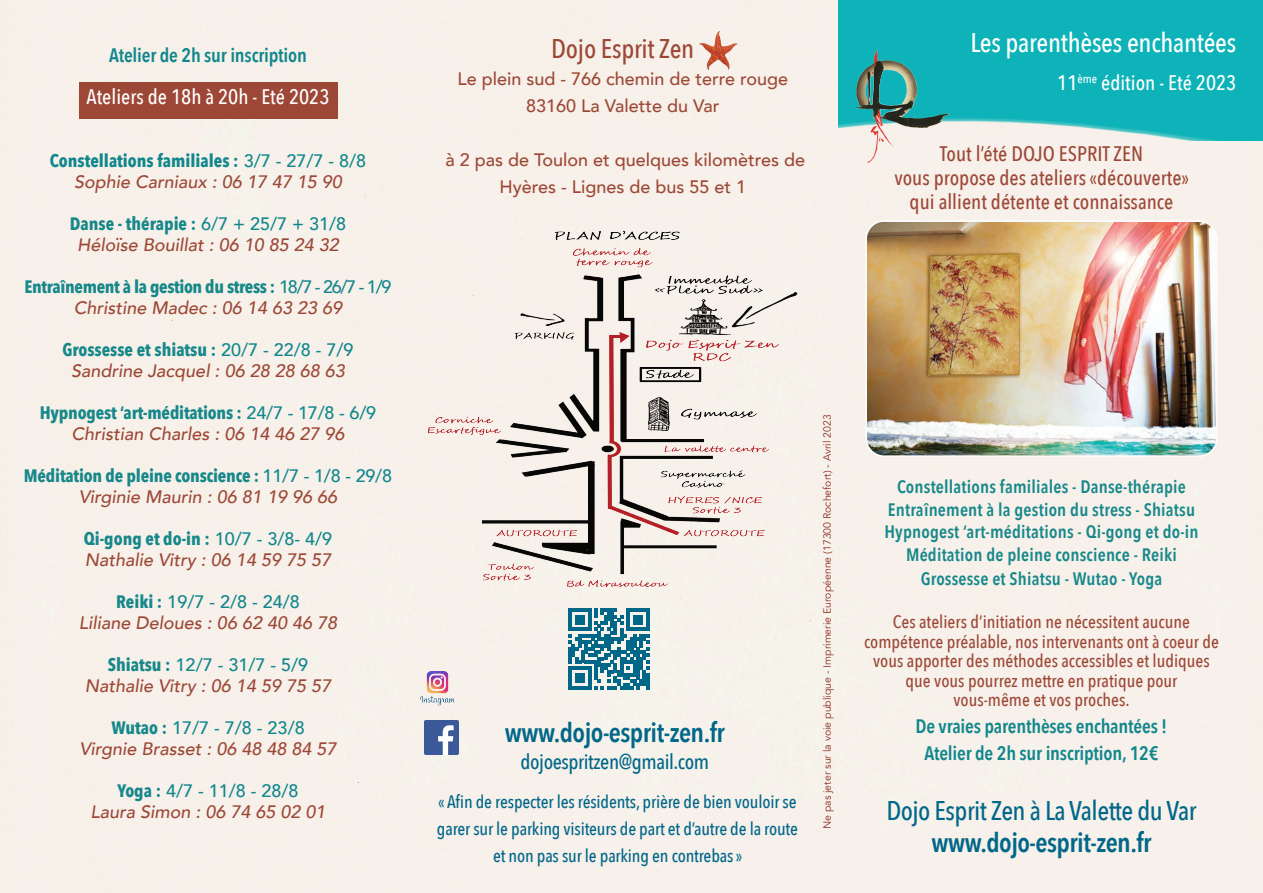
<style>
.page{position:relative;width:1263px;height:893px;background:#f7f0eb}
.page>*{position:absolute;margin:0;border:0;box-sizing:border-box;transform-origin:0 0}
.t1{font:600 27px "Avenir Next Condensed";letter-spacing:-.02em;color:#016789}
.t2{font:500 27px "Avenir Next Condensed";letter-spacing:-.02em;color:#016789}
.t3{font:500 27px "Avenir Next Condensed";letter-spacing:-.01em;color:#fff}
.t4{font:500 27px "Avenir Next Condensed";letter-spacing:-.01em;color:#9d4836}
.t5{font:500 21px/24px "Avenir Next Condensed";color:#9d4836;text-align:center}
.t6{font:500 21px "Avenir Next Condensed";color:#fff}
.t7{font:500 21px "Avenir Next Condensed";letter-spacing:-.02em;color:#016789}
.t8{font:600 19.5px "Avenir Next Condensed";letter-spacing:-.01em;color:#11878c}
.t9{font:italic 500 18px "Avenir";color:#9d4836}
.t10{font:700 18px/21px "Avenir Next Condensed";letter-spacing:-.01em;color:#17888a;text-align:center}
.t11{font:500 18px/19.5px "Avenir Next Condensed";color:#9d4836;text-align:center}
.t12{font:600 18px/22.5px "Avenir Next Condensed";letter-spacing:.01em;color:#17888a;text-align:center}
.t13{font:500 18px "Avenir Next Condensed";letter-spacing:-.01em;color:#016789}
.t14{font:500 18px/27px "Avenir";color:#9d4836;text-align:center}
.t15{font:500 18px "Avenir";color:#11878c}
.t16{font:700 18px "Avenir Next Condensed";color:#11878c}
.t17{font:10.5px "Avenir";color:#912e25}
.s1{font-family:"Avenir";font-weight:500}
.s2{font-family:"Avenir";font-weight:500;color:#11878c}
.s3{font-family:"Avenir";font-weight:500;font-style:italic;color:#9d4836}
.s4{font-family:"Avenir Next Condensed";font-weight:700;color:#17888a}
</style>
<div class="page">
<img style="left:429px;top:219px;width:388px;height:374px">
<img style="left:420px;top:672px;width:34px;height:33px">
<img style="left:424px;top:720px;width:34px;height:34px">
<svg style="left:568px;top:608px;width:81px;height:81px;background:#5697ab"></svg>
<img style="left:699px;top:31px;width:38px;height:38px">
<img style="left:839px;top:0;width:424px;height:140px">
<img style="left:856px;top:50px;width:94px;height:112px">
<img style="left:866px;top:222px;width:351px;height:234px">
<div style="left:865px;top:220px;width:352px;height:237px;border:2px solid #fff;border-radius:18px"></div>
<div style="left:79px;top:82px;width:258px;height:37px;background:#9d4836"></div>
<p class="t8" style="left:109px;top:38px;width:199px">Atelier de 2h sur inscription</p>
<p class="t6" style="left:86px;top:84px;width:245px">Ateliers de 18h à 20h - Eté 2023</p>
<p class="t16" style="left:50px;top:149px;width:318px">Constellations familiales : <span class="s1">3/7 - 27/7 - 8/8</span></p>
<p class="t9" style="left:74px;top:171px;width:269px">Sophie Carniaux : 06 17 47 15 90</p>
<p class="t10" style="left:70px;top:213px;width:278px">Danse - thérapie : <span class="s2">6/7 + 25/7 + 31/8</span></p>
<p class="t9" style="left:77px;top:234px;width:263px">Héloïse Bouillat : 06 10 85 24 32</p>
<p class="t10" style="left:25px;top:276px;width:368px">Entraînement à la gestion du stress : <span class="s2">18/7 - 26/7 - 1/9<br></span><span class="s3">Christine Madec : 06 14 63 23 69</span></p>
<p class="t10" style="left:62px;top:339px;width:293px">Grossesse et shiatsu : <span class="s2">20/7 - 22/8 - 7/9</span></p>
<p class="t9" style="left:71px;top:360px;width:275px">Sandrine Jacquel : 06 28 28 68 63</p>
<p class="t10" style="left:40px;top:402px;width:338px">Hypnogest ‘art-méditations : <span class="s2">24/7 - 17/8 - 6/9</span></p>
<p class="t9" style="left:71px;top:423px;width:275px">Christian Charles : 06 14 46 27 96</p>
<p class="t10" style="left:24px;top:465px;width:370px">Méditation de pleine conscience : <span class="s2">11/7 - 1/8 - 29/8</span></p>
<p class="t9" style="left:79px;top:486px;width:260px">Virginie Maurin : 06 81 19 96 66</p>
<p class="t10" style="left:84px;top:528px;width:250px">Qi-gong et do-in : <span class="s2">10/7 - 3/8- 4/9</span></p>
<p class="t9" style="left:85px;top:549px;width:248px">Nathalie Vitry : 06 14 59 75 57</p>
<p class="t15" style="left:116px;top:586px;width:185px"><span class="s4">Reiki :</span> 19/7 - 2/8 - 24/8</p>
<p class="t9" style="left:79px;top:612px;width:260px">Liliane Deloues : 06 62 40 46 78</p>
<p class="t15" style="left:108px;top:649px;width:202px"><span class="s4">Shiatsu :</span> 12/7 - 31/7 - 5/9</p>
<p class="t9" style="left:85px;top:675px;width:248px">Nathalie Vitry : 06 14 59 75 57</p>
<p class="t15" style="left:111px;top:712px;width:195px"><span class="s4">Wutao :</span> 17/7 - 7/8 - 23/8</p>
<p class="t9" style="left:79px;top:738px;width:259px">Virgnie Brasset : 06 48 48 84 57</p>
<p class="t15" style="left:117px;top:775px;width:183px"><span class="s4">Yoga :</span> 4/7 - 11/8 - 28/8</p>
<p class="t9" style="left:90px;top:801px;width:237px">Laura Simon : 06 74 65 02 01</p>
<p class="t4" style="left:551px;top:32px;width:145px">Dojo Esprit Zen</p>
<p class="t14" style="left:457px;top:65px;width:332px">Le plein sud - 766 chemin de terre rouge</p>
<p class="t14" style="left:526px;top:92px;width:195px">83160 La Valette du Var</p>
<p class="t3" style="left:970px;top:27px;width:267px">Les parenthèses enchantées</p>
<p class="t6" style="left:1057px;top:70px;width:181px">11<sup>ème</sup> édition - Eté 2023</p>
<p class="t14" style="left:445px;top:146px;width:361px">à 2 pas de Toulon et quelques kilomètres de<br>Hyères - Lignes de bus 55 et 1</p>
<p class="t5" style="left:940px;top:142px;width:205px">Tout l’été DOJO ESPRIT ZEN</p>
<p class="t5" style="left:894px;top:166px;width:296px">vous propose des ateliers «découverte» qui allient détente et connaissance</p>
<p class="t1" style="left:505px;top:709px;width:221px">www.dojo-esprit-zen.fr</p>
<p class="t7" style="left:520px;top:749px;width:190px">dojoespritzen@gmail.com</p>
<p class="t13" style="left:438px;top:790px;width:360px">« Afin de respecter les résidents, prière de bien vouloir se</p>
<p class="t13" style="left:437px;top:817px;width:363px">garer sur le parking visiteurs de part et d’autre de la route</p>
<p class="t13" style="left:493px;top:844px;width:251px">et non pas sur le parking en contrebas »</p>
<p class="t17" style="left:821px;top:829px;width:416px;rotate:-90deg">Ne pas jeter sur la voie publique - Imprimerie Européenne (17300 Rochefort) - Avril 2023</p>
<p class="t12" style="left:888px;top:475px;width:309px">Constellations familiales - Danse-thérapie<br>Entraînement à la gestion du stress - Shiatsu</p>
<p class="t12" style="left:884px;top:520px;width:316px">Hypnogest ‘art-méditations - Qi-gong et do-in</p>
<p class="t12" style="left:906px;top:543px;width:272px">Méditation de pleine conscience - Reiki</p>
<p class="t12" style="left:921px;top:567px;width:243px">Grossesse et Shiatsu - Wutao - Yoga</p>
<p class="t11" style="left:864px;top:612px;width:356px">Ces ateliers d’initiation ne nécessitent aucune compétence préalable, nos intervenants ont à coeur de vous apporter des méthodes accessibles et ludiques que vous pourrez mettre en pratique pour<br>vous-même et vos proches.</p>
<p class="t8" style="left:915px;top:710px;width:253px">De vraies parenthèses enchantées !</p>
<p class="t8" style="left:924px;top:737px;width:236px">Atelier de 2h sur inscription, 12€</p>
<p class="t2" style="left:886px;top:794px;width:312px">Dojo Esprit Zen à La Valette du Var</p>
<p class="t1" style="left:931px;top:819px;width:221px">www.dojo-esprit-zen.fr</p>
</div>
